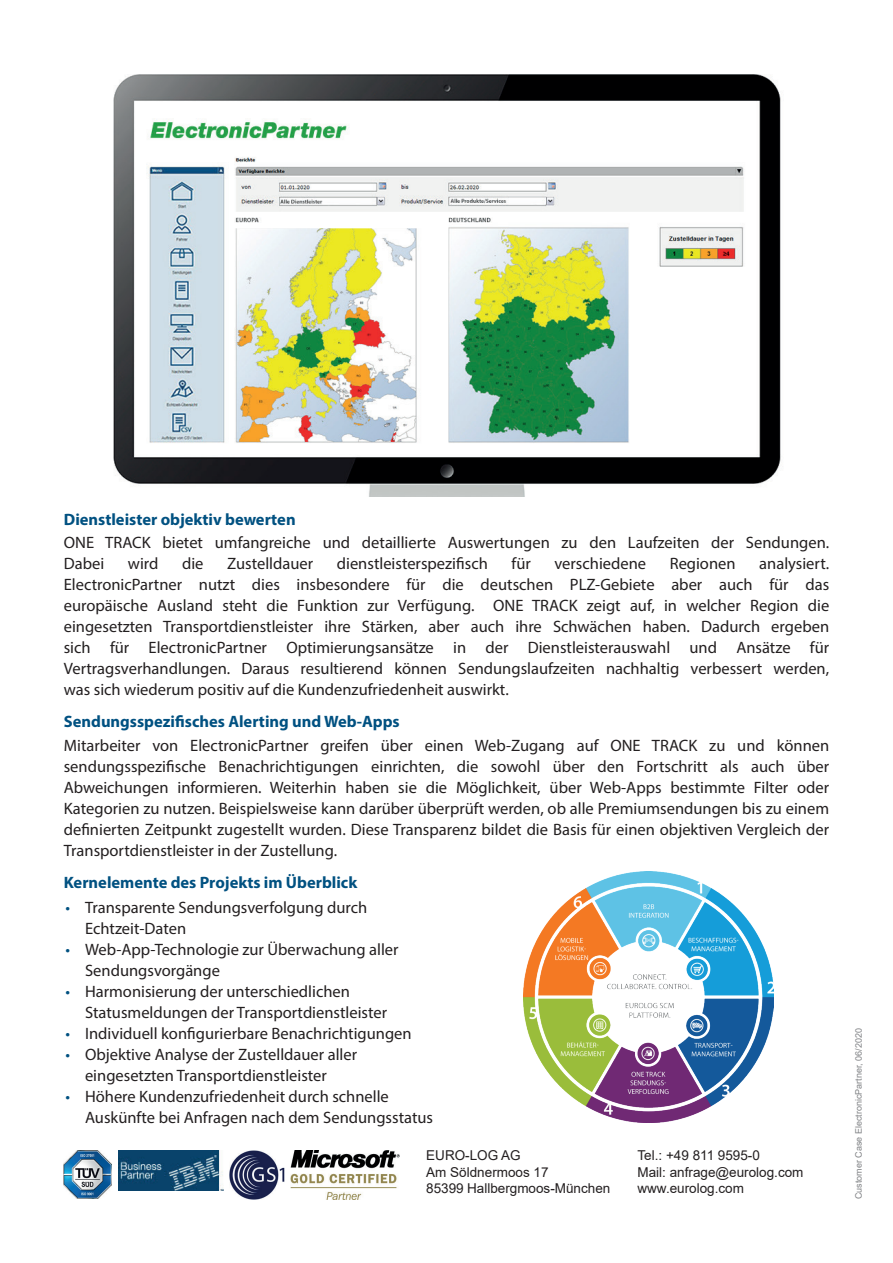
<style>
.page{position:relative;width:893px;height:1263px;background:#fff}
.page>*{position:absolute;margin:0;border:0;box-sizing:border-box;transform-origin:0 0}
.t1{font:16.5px/21px "Myriad Pro";color:#231f20}
.t2{font:700 16.5px "Myriad Pro";color:#015181}
.t3{font:13.65px/16.4px "Arial";color:#231f20}
.t4{font:9px "Arial";color:#808285}
.s1{color:#015181}
</style>
<div class="page">
<img style="left:229px;top:1150px;width:56px;height:49px">
<img style="left:64px;top:1150px;width:47px;height:48px">
<img style="left:119px;top:1150px;width:104px;height:40px">
<img style="left:523px;top:872px;width:251px;height:250px">
<img style="left:113px;top:74px;width:668px;height:422px">
<img style="left:291px;top:1150px;width:108px;height:49px">
<p class="t2" style="left:64px;top:509px;width:233px">Dienstleister objektiv bewerten</p>
<p class="t1" style="left:64px;top:532px;width:767px">ONE TRACK bietet umfangreiche und detaillierte Auswertungen zu den Laufzeiten der Sendungen.<br>Dabei</p>
<p class="t1" style="left:128px;top:553px;width:32px">wird</p>
<p class="t1" style="left:182px;top:553px;width:23px">die</p>
<p class="t1" style="left:227px;top:553px;width:88px">Zustelldauer</p>
<p class="t1" style="left:337px;top:553px;width:152px">dienstleisterspezifisch</p>
<p class="t1" style="left:511px;top:553px;width:21px">für</p>
<p class="t1" style="left:554px;top:553px;width:93px">verschiedene</p>
<p class="t1" style="left:670px;top:553px;width:67px">Regionen</p>
<p class="t1" style="left:64px;top:553px;width:767px;text-align:justify;text-indent:695px">analysiert.<br>ElectronicPartner nutzt dies insbesondere für die deutschen PLZ-Gebiete aber auch für das europäische Ausland steht die Funktion zur Verfügung. ONE TRACK zeigt auf, in welcher Region die eingesetzten Transportdienstleister ihre Stärken, aber auch ihre Schwächen haben. Dadurch ergeben sich für ElectronicPartner Optimierungsansätze in der Dienstleisterauswahl und Ansätze für Vertragsverhandlungen. Daraus resultierend können Sendungslaufzeiten nachhaltig verbessert werden, was sich wiederum positiv auf die Kundenzufriedenheit auswirkt.</p>
<p class="t2" style="left:64px;top:711px;width:337px">Sendungsspezifisches Alerting und Web-Apps</p>
<p class="t1" style="left:64px;top:735px;width:767px;text-align:justify">Mitarbeiter von ElectronicPartner greifen über einen Web-Zugang auf ONE TRACK zu und können sendungsspezifische Benachrichtigungen einrichten, die sowohl über den Fortschritt als auch über Abweichungen informieren. Weiterhin haben sie die Möglichkeit, über Web-Apps bestimmte Filter oder Kategorien zu nutzen. Beispielsweise kann darüber überprüft werden, ob alle Premiumsendungen bis zu einem definierten Zeitpunkt zugestellt wurden. Diese Transparenz bildet die Basis für einen objektiven Vergleich der Transportdienstleister in der Zustellung.</p>
<p class="t2" style="left:64px;top:872px;width:295px">Kernelemente des Projekts im Überblick</p>
<p class="t1" style="left:85px;top:896px;width:284px;text-indent:-20px"><span class="s1">•</span> Transparente Sendungsverfolgung durch<br>Echtzeit-Daten</p>
<p class="t1" style="left:85px;top:938px;width:315px;text-indent:-20px"><span class="s1">•</span> Web-App-Technologie zur Überwachung aller<br>Sendungsvorgänge</p>
<p class="t1" style="left:85px;top:980px;width:304px;text-indent:-20px"><span class="s1">•</span> Harmonisierung der unterschiedlichen<br>Statusmeldungen der Transportdienstleister</p>
<p class="t1" style="left:66px;top:1022px;width:348px"><span class="s1">•</span> Individuell konfigurierbare Benachrichtigungen</p>
<p class="t1" style="left:85px;top:1043px;width:274px;text-indent:-20px"><span class="s1">•</span> Objektive Analyse der Zustelldauer aller eingesetzten Transportdienstleister</p>
<p class="t1" style="left:85px;top:1085px;width:350px;text-indent:-20px"><span class="s1">•</span> Höhere Kundenzufriedenheit durch schnelle<br>Auskünfte bei Anfragen nach dem Sendungsstatus</p>
<p class="t3" style="left:426px;top:1147px;width:186px">EURO-LOG AG<br>Am Söldnermoos 17<br>85399 Hallbergmoos-München</p>
<p class="t3" style="left:637px;top:1147px;width:168px">Tel.: +49 811 9595-0<br>Mail: anfrage@eurolog.com www.eurolog.com</p>
<p class="t4" style="left:852px;top:1199px;width:173px;rotate:-90deg">Customer Case ElectronicPartner, 06/2020</p>
</div>
